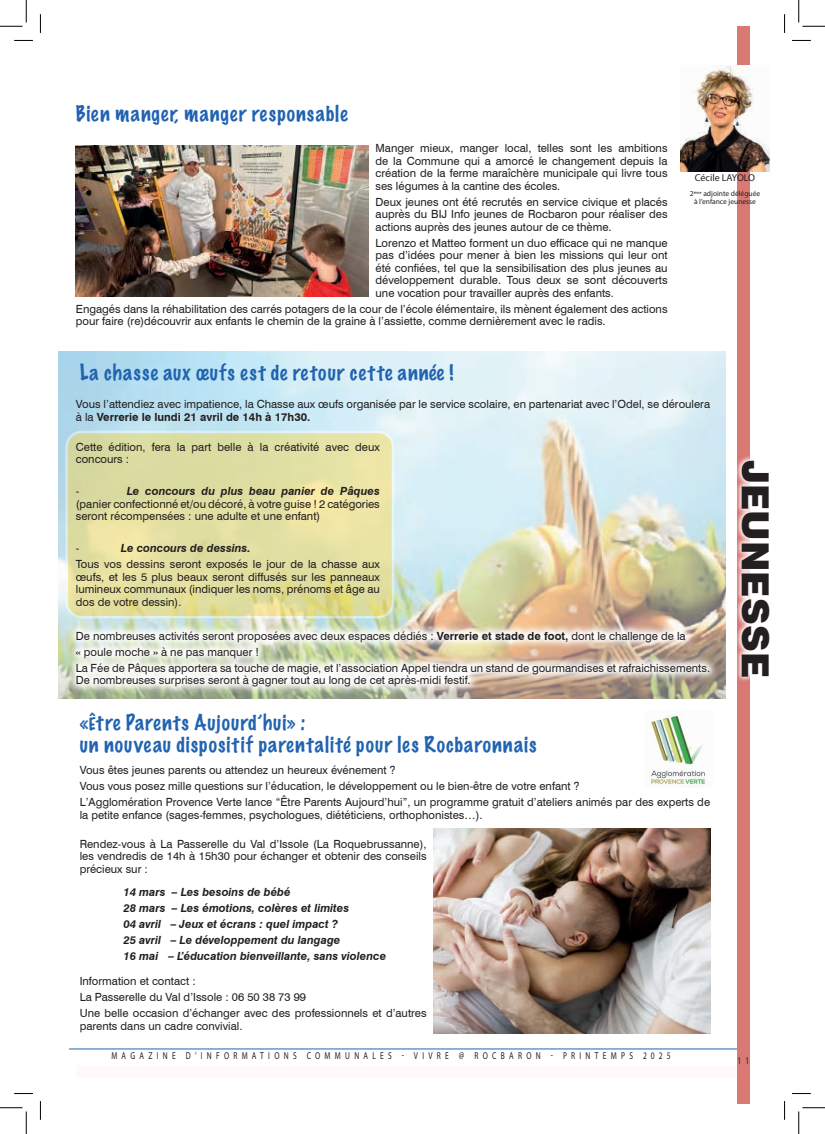
<style>
.page{position:relative;width:825px;height:1134px;background:#fff}
.page>*{position:absolute;margin:0;border:0;box-sizing:border-box;transform-origin:0 0}
.t1{font:900 37.5px "Swiss 721 BT";color:#231f20}
.t2{font:100 20px/22.5px "Marker Felt";letter-spacing:.05em;color:#2163b0}
.t3{font:11.25px/12.5px "Swiss 721 BT";color:#231f20}
.t4{font:italic 700 11.25px/16px "Swiss 721 BT";color:#231f20}
.t5{font:10px "Myriad Pro";letter-spacing:.57em;color:#231f20;scale:.75 1}
.t6{font:10px "Myriad Pro";color:#231f20}
.t7{font:7.5px/7.5px "Myriad Pro";color:#231f20;text-align:center}
.s1{font-weight:700}
</style>
<div class="page">
<div style="left:76px;top:1064px;width:673px;height:13px;background:#fefafc"></div>
<img style="left:58px;top:351px;width:667px;height:347px">
<hr style="left:69px;top:1048px;width:677px;height:1px;background:#2163b0">
<div style="left:737px;top:26px;width:12px;height:1077px;background:#da7873"></div>
<svg style="left:737px;top:454px;width:13px;height:228px"></svg>
<img style="left:681px;top:65px;width:88px;height:107px">
<img style="left:67px;top:621px;width:652px;height:74px">
<svg style="left:67px;top:432px;width:326px;height:185px;background:#e2dfa0"></svg>
<div style="left:65px;top:430px;width:329px;height:188px;border:2px solid #fff;border-radius:15px"></div>
<img style="left:434px;top:828px;width:276px;height:205px">
<img style="left:651px;top:715px;width:55px;height:72px">
<img style="left:76px;top:145px;width:292px;height:152px">
<svg style="left:14px;top:40px;width:19px;height:1px"></svg>
<svg style="left:792px;top:40px;width:19px;height:1px"></svg>
<svg style="left:14px;top:1093px;width:19px;height:1px"></svg>
<svg style="left:792px;top:1093px;width:19px;height:1px"></svg>
<svg style="left:40px;top:14px;width:1px;height:19px"></svg>
<svg style="left:40px;top:1101px;width:1px;height:18px"></svg>
<svg style="left:784px;top:14px;width:1px;height:19px"></svg>
<svg style="left:784px;top:1101px;width:1px;height:18px"></svg>
<svg style="left:0;top:0;width:27px;height:27px"></svg>
<svg style="left:0;top:1107px;width:27px;height:26px"></svg>
<svg style="left:798px;top:0;width:27px;height:27px"></svg>
<svg style="left:798px;top:1107px;width:27px;height:26px"></svg>
<h2 class="t2" style="left:76px;top:102px;width:273px">Bien manger, manger responsable</h2>
<p class="t3" style="left:376px;top:142px;width:294px;text-align:justify">Manger mieux, manger local, telles sont les ambitions de la Commune qui a amorcé le changement depuis la création de la ferme maraîchère municipale qui livre tous ses légumes à la cantine des écoles.</p>
<p class="t3" style="left:376px;top:195px;width:294px;text-align:justify">Deux jeunes ont été recrutés en service civique et placés auprès du BIJ Info jeunes de Rocbaron pour réaliser des actions auprès des jeunes autour de ce thème.</p>
<p class="t3" style="left:376px;top:236px;width:294px;text-align:justify">Lorenzo et Matteo forment un duo efficace qui ne manque pas d’idées pour mener à bien les missions qui leur ont été confiées, tel que la sensibilisation des plus jeunes au développement durable. Tous deux se sont découverts une vocation pour travailler auprès des enfants.</p>
<p class="t3" style="left:76px;top:302px;width:593px">Engagés dans la réhabilitation des carrés potagers de la cour de l’école élémentaire, ils mènent également des actions pour faire (re)découvrir aux enfants le chemin de la graine à l’assiette, comme dernièrement avec le radis.</p>
<h2 class="t2" style="left:80px;top:360px;width:375px">La chasse aux œufs est de retour cette année !</h2>
<p class="t6" style="left:695px;top:172px;width:62px">Cécile LAYOLO</p>
<p class="t7" style="left:690px;top:190px;width:72px">2<sup>ème</sup> adjointe déléguée à l’enfance jeunesse</p>
<p class="t3" style="left:76px;top:398px;width:636px">Vous l’attendiez avec impatience, la Chasse aux œufs organisée par le service scolaire, en partenariat avec l’Odel, se déroulera à la <span class="s1">Verrerie le lundi 21 avril de 14h à 17h30.</span></p>
<p class="t3" style="left:76px;top:440px;width:306px">Cette édition, fera la part belle à la créativité avec deux concours :</p>
<p class="t3" style="left:76px;top:484px;width:5px">-</p>
<p class="t4" style="left:127px;top:483px;width:255px">Le concours du plus beau panier de Pâques</p>
<p class="t3" style="left:76px;top:497px;width:306px">(panier confectionné et/ou décoré, à votre guise ! 2 catégories seront récompensées : une adulte et une enfant)</p>
<p class="t3" style="left:76px;top:542px;width:5px">-</p>
<p class="t4" style="left:121px;top:540px;width:131px">Le concours de dessins.</p>
<p class="t3" style="left:76px;top:558px;width:306px;text-align:justify">Tous vos dessins seront exposés le jour de la chasse aux œufs, et les 5 plus beaux seront diffusés sur les panneaux lumineux communaux (indiquer les noms, prénoms et âge au dos de votre dessin).</p>
<p class="t3" style="left:76px;top:627px;width:636px;line-height:16px">De nombreuses activités seront proposées avec deux espaces dédiés : <span class="s1">Verrerie et stade de foot,</span> dont le challenge de la<br>« poule moche » à ne pas manquer !<br>La Fée de Pâques apportera sa touche de magie, et l’association Appel tiendra un stand de gourmandises et rafraichissements.</p>
<p class="t3" style="left:76px;top:673px;width:396px">De nombreuses surprises seront à gagner tout au long de cet après-midi festif.</p>
<h2 class="t2" style="left:80px;top:710px;width:458px">«Être Parents Aujourd’hui» :<br>un nouveau dispositif parentalité pour les Rocbaronnais</h2>
<p class="t3" style="left:80px;top:761px;width:632px;line-height:16px">Vous êtes jeunes parents ou attendez un heureux événement ?<br>Vous vous posez mille questions sur l’éducation, le développement ou le bien-être de votre enfant ?<br>L’Agglomération Provence Verte lance “Être Parents Aujourd’hui”, un programme gratuit d’ateliers animés par des experts de</p>
<p class="t3" style="left:80px;top:808px;width:404px">la petite enfance (sages-femmes, psychologues, diététiciens, orthophonistes…).</p>
<p class="t3" style="left:80px;top:837px;width:348px;text-align:justify">Rendez-vous à La Passerelle du Val d’Issole (La Roquebrussanne), les vendredis de 14h à 15h30 pour échanger et obtenir des conseils précieux sur :</p>
<p class="t4" style="left:123px;top:883px;width:264px">14 mars – Les besoins de bébé<br>28 mars – Les émotions, colères et limites<br>04 avril – Jeux et écrans : quel impact ?<br>25 avril – Le développement du langage<br>16 mai – L’éducation bienveillante, sans violence</p>
<p class="t3" style="left:80px;top:972px;width:348px;line-height:16px">Information et contact :<br>La Passerelle du Val d’Issole : 06 50 38 73 99<br>Une belle occasion d’échanger avec des professionnels et d’autres</p>
<p class="t3" style="left:80px;top:1019px;width:164px">parents dans un cadre convivial.</p>
<p class="t5" style="left:111px;top:1049px;width:747px">MAGAZINE D’INFORMATIONS COMMUNALES - VIVRE @ ROCBARON - PRINTEMPS 2025</p>
<h1 class="t1" style="left:778px;top:460px;width:219px;rotate:90deg">JEUNESSE</h1>
<p class="t5" style="left:737px;top:1054px;width:17px">1 1</p>
</div>
